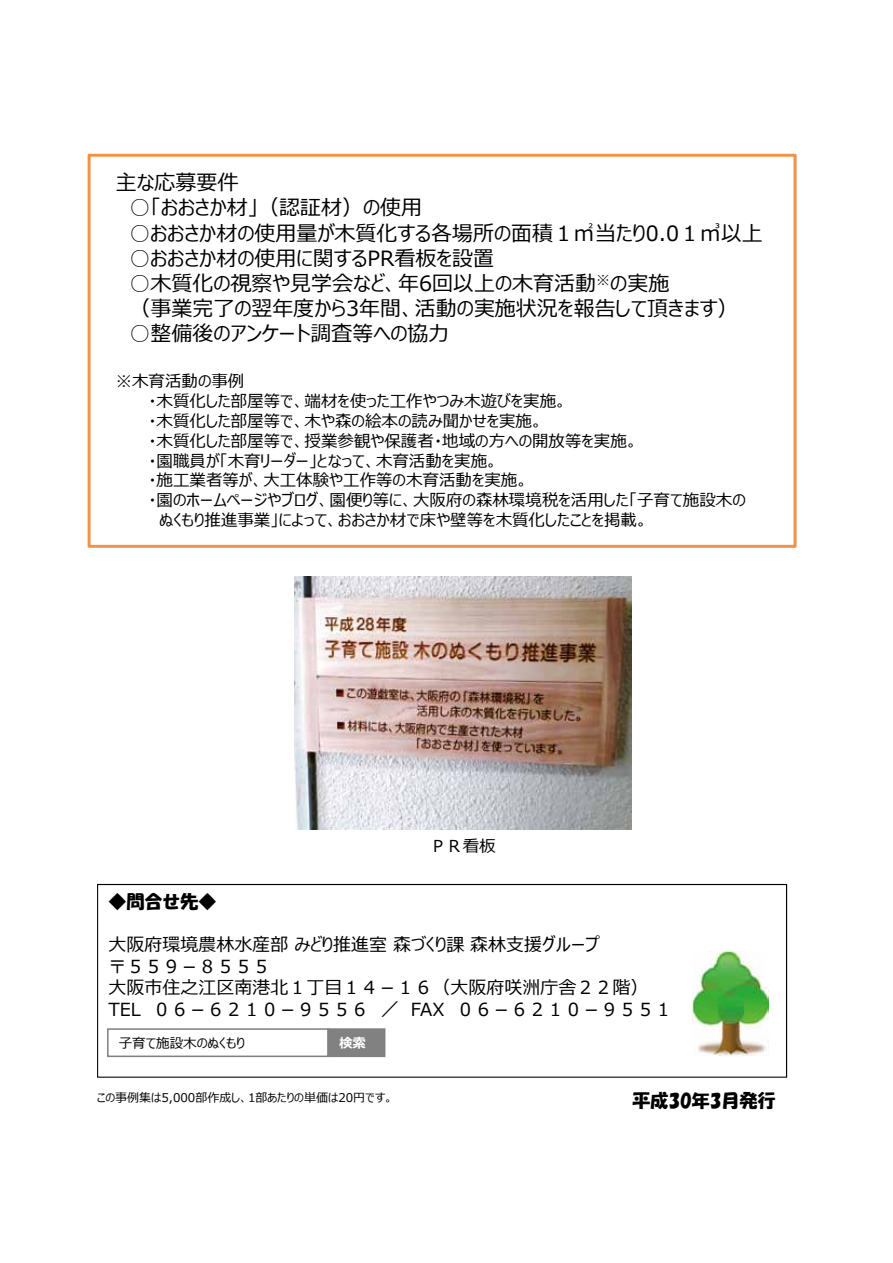
<style>
.page{position:relative;width:893px;height:1263px;background:#fff}
.page>*{position:absolute;margin:0;border:0;box-sizing:border-box;transform-origin:0 0}
.t1{font:21px/25.2px "Meiryo UI";color:#000}
.t2{font:18px/21.6px "Meiryo UI";color:#000}
.t3{font:18px "HGS Soei Kakupoptai";color:#000}
.t4{font:16.5px "Meiryo UI";color:#000}
.t5{font:13.5px "Meiryo UI";color:#000}
.t6{font:700 13.5px "Meiryo UI";color:#fff}
.t7{font:12px "Meiryo UI";color:#000}
</style>
<div class="page">
<svg style="left:97px;top:884px;width:690px;height:194px"></svg>
<svg style="left:107px;top:1028px;width:278px;height:29px"></svg>
<img style="left:692px;top:952px;width:77px;height:104px">
<img style="left:294px;top:576px;width:337px;height:254px">
<svg style="left:88px;top:154px;width:709px;height:394px"></svg>
<p class="t1" style="left:116px;top:171px;width:124px">主な応募要件</p>
<p class="t1" style="left:130px;top:196px;width:294px">○「おおさか材」（認証材）の使用</p>
<p class="t1" style="left:130px;top:221px;width:635px">○おおさか材の使用量が木質化する各場所の面積１㎡当たり0.0１㎥以上</p>
<p class="t1" style="left:130px;top:247px;width:366px">○おおさか材の使用に関するPR看板を設置</p>
<p class="t1" style="left:130px;top:272px;width:611px">○木質化の視察や見学会など、年6回以上の木育活動<sup>※</sup>の実施<br>（事業完了の翌年度から3年間、活動の実施状況を報告して頂きます）</p>
<p class="t1" style="left:130px;top:322px;width:321px">○整備後のアンケート調査等への協力</p>
<p class="t4" style="left:116px;top:370px;width:130px">※木育活動の事例</p>
<p class="t4" style="left:148px;top:390px;width:420px">・木質化した部屋等で、端材を使った工作やつみ木遊びを実施。</p>
<p class="t4" style="left:148px;top:409px;width:396px">・木質化した部屋等で、木や森の絵本の読み聞かせを実施。</p>
<p class="t4" style="left:148px;top:429px;width:491px">・木質化した部屋等で、授業参観や保護者・地域の方への開放等を実施。</p>
<p class="t4" style="left:148px;top:449px;width:351px">・園職員が「木育リーダー」となって、木育活動を実施。</p>
<p class="t4" style="left:148px;top:469px;width:381px">・施工業者等が、大工体験や工作等の木育活動を実施。</p>
<p class="t4" style="left:148px;top:489px;width:599px">・園のホームページやブログ、園便り等に、大阪府の森林環境税を活用した「子育て施設木の</p>
<p class="t4" style="left:159px;top:508px;width:490px">ぬくもり推進事業」によって、おおさか材で床や壁等を木質化したことを掲載。</p>
<p class="t4" style="left:430px;top:834px;width:67px">ＰＲ看板</p>
<p class="t3" style="left:108px;top:893px;width:109px">◆問合せ先◆</p>
<p class="t2" style="left:108px;top:935px;width:565px">大阪府環境農林水産部みどり推進室森づくり課森林支援グループ<br>〒５５９－８５５５<br>大阪市住之江区南港北１丁目１４－１６（大阪府咲洲庁舎２２階）<br>TEL ０６－６２１０－９５５６ ／ FAX ０６－６２１０－９５５１</p>
<p class="t5" style="left:119px;top:1033px;width:128px">子育て施設木のぬくもり</p>
<p class="t6" style="left:339px;top:1033px;width:28px">検索</p>
<p class="t7" style="left:97px;top:1089px;width:298px">この事例集は5,000部作成し、1部あたりの単価は20円です。</p>
<p class="t3" style="left:632px;top:1091px;width:144px">平成30年3月発行</p>
</div>
